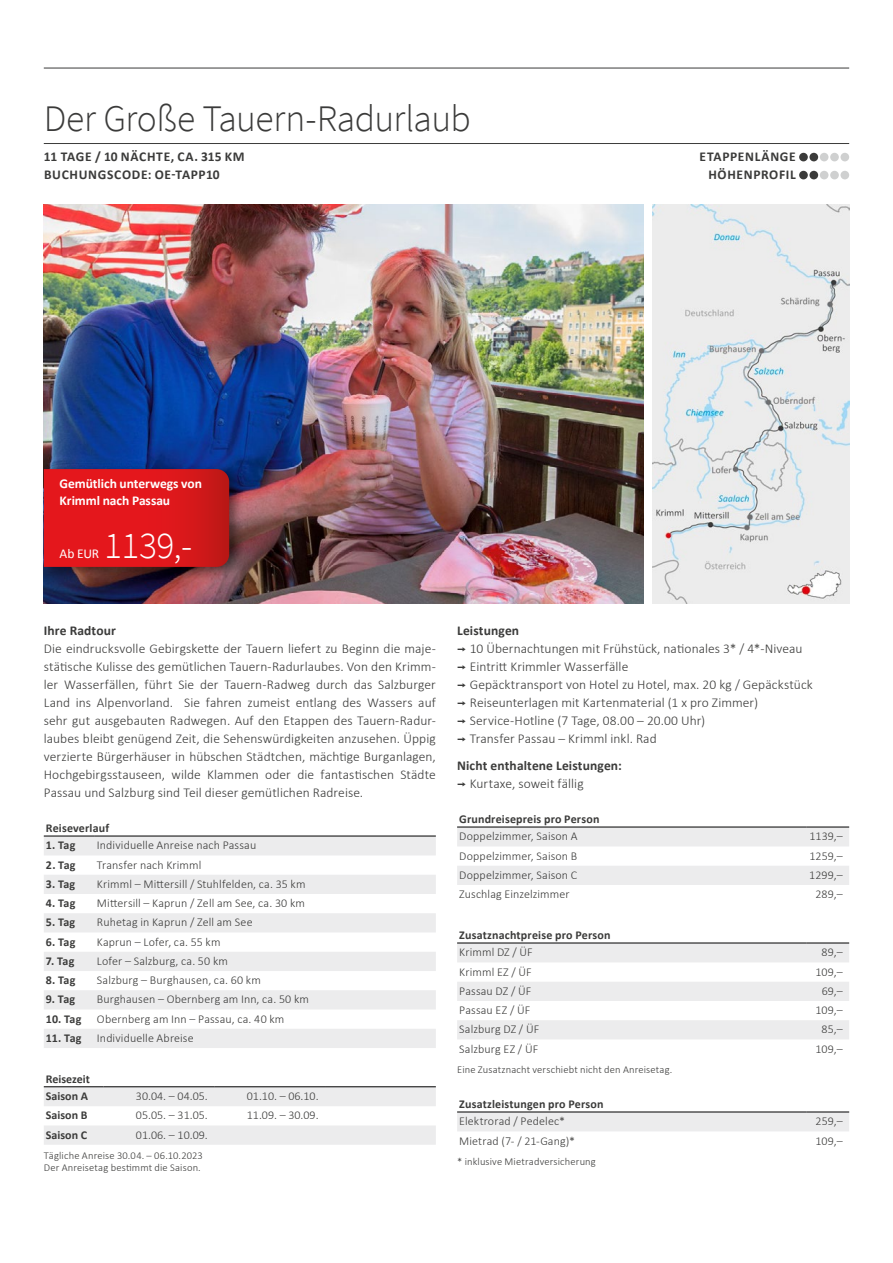
<style>
.page{position:relative;width:893px;height:1263px;background:#fff}
.page>*{position:absolute;margin:0;border:0;box-sizing:border-box;transform-origin:0 0}
.t1{font:300 37.5px "Source Sans Pro";letter-spacing:-.015em;color:#3b3b3a}
.t2{font:300 37.5px "Source Sans Pro";color:#fff}
.t3{font:300 13.5px/18px "Calibri";letter-spacing:.005em;color:#3b3b3a;text-align:justify}
.t4{font:700 13.5px/18px "Calibri";letter-spacing:.035em;color:#3b3b3a}
.t5{font:700 13.5px/18px "Calibri";letter-spacing:.01em;color:#3b3b3a}
.t6{font:700 13.5px/17.2px "Calibri";letter-spacing:-.005em;color:#fff}
.t7{font:13.5px "Calibri";color:#fff}
.t8{font:300 12px "Calibri";letter-spacing:.01em;color:#3b3b3a}
.t9{font:700 12px/17.7px "Calibri";letter-spacing:.015em;color:#3b3b3a}
.t10{font:300 10.5px/12px "Calibri";letter-spacing:.015em;color:#3b3b3a}
.s1{font-weight:700}
.s2{font-family:"Interstate";font-weight:400}
.s3{font-weight:300}
</style>
<div class="page">
<img style="left:44px;top:204px;width:600px;height:400px">
<img style="left:652px;top:204px;width:197px;height:400px">
<div style="left:40px;top:463px;width:204px;height:116px;background:#000;opacity:.45"></div>
<svg style="left:44px;top:469px;width:185px;height:98px;background:#db171b"></svg>
<hr style="left:44px;top:143px;width:805px;height:1px;background:#3b3b3a">
<hr style="left:44px;top:68px;width:805px;height:1px;background:#3b3b3a">
<div style="left:799px;top:153px;width:9px;height:8px;background:#3b3b3a;border-radius:50%"></div>
<div style="left:809px;top:153px;width:9px;height:8px;background:#3b3b3a;border-radius:50%"></div>
<div style="left:820px;top:153px;width:8px;height:8px;background:#cfd0d0;border-radius:50%"></div>
<div style="left:830px;top:153px;width:9px;height:8px;background:#cfd0d0;border-radius:50%"></div>
<div style="left:840px;top:153px;width:9px;height:8px;background:#cfd0d0;border-radius:50%"></div>
<div style="left:799px;top:171px;width:9px;height:8px;background:#3b3b3a;border-radius:50%"></div>
<div style="left:809px;top:171px;width:9px;height:8px;background:#3b3b3a;border-radius:50%"></div>
<div style="left:820px;top:171px;width:8px;height:8px;background:#cfd0d0;border-radius:50%"></div>
<div style="left:830px;top:171px;width:9px;height:8px;background:#cfd0d0;border-radius:50%"></div>
<div style="left:840px;top:171px;width:9px;height:8px;background:#cfd0d0;border-radius:50%"></div>
<svg style="left:44px;top:837px;width:392px;height:211px;fill:#ececed"></svg>
<hr style="left:44px;top:836px;width:51px;height:1px;background:#000">
<hr style="left:95px;top:836px;width:341px;height:1px;background:#000">
<svg style="left:44px;top:1087px;width:392px;height:58px"></svg>
<hr style="left:44px;top:1086px;width:59px;height:1px;background:#000">
<hr style="left:103px;top:1086px;width:111px;height:1px;background:#000">
<hr style="left:214px;top:1086px;width:111px;height:1px;background:#000">
<hr style="left:325px;top:1086px;width:111px;height:1px;background:#000">
<svg style="left:457px;top:828px;width:392px;height:57px"></svg>
<hr style="left:457px;top:827px;width:349px;height:1px;background:#000">
<hr style="left:806px;top:827px;width:43px;height:1px;background:#000">
<svg style="left:457px;top:944px;width:392px;height:95px"></svg>
<hr style="left:457px;top:943px;width:349px;height:1px;background:#000">
<hr style="left:806px;top:943px;width:43px;height:1px;background:#000">
<div style="left:457px;top:1113px;width:392px;height:18px;background:#ececed"></div>
<hr style="left:457px;top:1112px;width:349px;height:1px;background:#000">
<hr style="left:806px;top:1112px;width:43px;height:1px;background:#000">
<h1 class="t1" style="left:44px;top:96px;width:428px">Der Große Tauern-Radurlaub</h1>
<p class="t4" style="left:44px;top:147px;width:202px">11 TAGE / 10 NÄCHTE, CA. 315 KM<br>BUCHUNGSCODE: OE-TAPP10</p>
<p class="t6" style="left:60px;top:474px;width:144px">Gemütlich unterwegs von<br>Krimml nach Passau</p>
<p class="t7" style="left:60px;top:544px;width:41px">Ab EUR</p>
<h1 class="t2" style="left:104px;top:522px;width:90px">1139,-</h1>
<p class="t4" style="left:700px;top:147px;width:98px;text-align:right">ETAPPENLÄNGE<br>HÖHENPROFIL</p>
<p class="t5" style="left:44px;top:621px;width:74px">Ihre Radtour</p>
<p class="t3" style="left:44px;top:640px;width:394px">Die eindrucksvolle Gebirgskette der Tauern liefert zu Beginn die maje&shy;stätische Kulisse des gemütlichen Tauern-Radurlaubes. Von den Krimm&shy;ler Wasserfällen, führt Sie der Tauern-Radweg durch das Salzburger Land ins Alpenvorland. Sie fahren zumeist entlang des Wassers auf sehr gut ausgebauten Radwegen. Auf den Etappen des Tauern-Radur&shy;laubes bleibt genügend Zeit, die Sehenswürdigkeiten anzusehen. Üppig verzierte Bürgerhäuser in hübschen Städtchen, mächtige Burganlagen, Hochgebirgsstauseen, wilde Klammen oder die fantastischen Städte Passau und Salzburg sind Teil dieser gemütlichen Radreise.</p>
<p class="t9" style="left:46px;top:818px;width:65px">Reiseverlauf</p>
<p class="t9" style="left:46px;top:836px;width:31px">1. Tag</p>
<p class="t8" style="left:97px;top:838px;width:161px">Individuelle Anreise nach Passau</p>
<p class="t9" style="left:46px;top:855px;width:31px">2. Tag</p>
<p class="t8" style="left:97px;top:857px;width:106px">Transfer nach Krimml</p>
<p class="t9" style="left:46px;top:875px;width:31px">3. Tag</p>
<p class="t8" style="left:97px;top:876px;width:210px">Krimml – Mittersill / Stuhlfelden, ca. 35 km</p>
<p class="t9" style="left:46px;top:894px;width:31px">4. Tag</p>
<p class="t8" style="left:97px;top:896px;width:210px">Mittersill – Kaprun / Zell am See, ca. 30 km</p>
<p class="t9" style="left:46px;top:913px;width:31px">5. Tag</p>
<p class="t8" style="left:97px;top:915px;width:157px">Ruhetag in Kaprun / Zell am See</p>
<p class="t9" style="left:46px;top:932px;width:31px">6. Tag</p>
<p class="t8" style="left:97px;top:934px;width:125px">Kaprun – Lofer, ca. 55 km</p>
<p class="t9" style="left:46px;top:952px;width:30px">7. Tag</p>
<p class="t8" style="left:97px;top:953px;width:133px">Lofer – Salzburg, ca. 50 km</p>
<p class="t9" style="left:46px;top:971px;width:31px">8. Tag</p>
<p class="t8" style="left:97px;top:973px;width:165px">Salzburg – Burghausen, ca. 60 km</p>
<p class="t9" style="left:46px;top:990px;width:31px">9. Tag</p>
<p class="t8" style="left:97px;top:992px;width:214px">Burghausen – Obernberg am Inn, ca. 50 km</p>
<p class="t9" style="left:46px;top:1009px;width:37px">10. Tag</p>
<p class="t8" style="left:97px;top:1011px;width:189px">Obernberg am Inn – Passau, ca. 40 km</p>
<p class="t9" style="left:46px;top:1029px;width:37px">11. Tag</p>
<p class="t8" style="left:97px;top:1030px;width:98px">Individuelle Abreise</p>
<p class="t9" style="left:46px;top:1069px;width:45px">Reisezeit<br>Saison A</p>
<p class="t8" style="left:136px;top:1089px;width:73px">30.04. – 04.05.</p>
<p class="t8" style="left:247px;top:1089px;width:73px">01.10. – 06.10.</p>
<p class="t9" style="left:46px;top:1106px;width:43px">Saison B</p>
<p class="t8" style="left:136px;top:1108px;width:73px">05.05. – 31.05.</p>
<p class="t8" style="left:247px;top:1108px;width:73px">11.09. – 30.09.</p>
<p class="t9" style="left:46px;top:1125px;width:43px">Saison C</p>
<p class="t8" style="left:136px;top:1127px;width:73px">01.06. – 10.09.</p>
<p class="t10" style="left:44px;top:1150px;width:161px">Tägliche Anreise 30.04. – 06.10.2023<br>Der Anreisetag bestimmt die Saison.</p>
<p class="t3" style="left:457px;top:622px;width:357px;text-align:left"><span class="s1">Leistungen<br></span><span class="s2">¬</span> 10 Übernachtungen mit Frühstück, nationales 3* / 4*-Niveau <span class="s2">¬</span> Eintritt Krimmler Wasserfälle<br><span class="s2">¬</span> Gepäcktransport von Hotel zu Hotel, max. 20 kg / Gepäckstück <span class="s2">¬</span> Reiseunterlagen mit Kartenmaterial (1 x pro Zimmer)<br><span class="s2">¬</span> Service-Hotline (7 Tage, 08.00 – 20.00 Uhr)<br><span class="s2">¬</span> Transfer Passau – Krimml inkl. Rad</p>
<p class="t5" style="left:457px;top:756px;width:166px">Nicht enthaltene Leistungen: <span class="s2">¬</span> <span class="s3">Kurtaxe, soweit fällig</span></p>
<p class="t9" style="left:459px;top:809px;width:142px">Grundreisepreis pro Person</p>
<p class="t8" style="left:459px;top:829px;width:120px">Doppelzimmer, Saison A</p>
<p class="t8" style="left:809px;top:829px;width:35px">1139,–</p>
<p class="t8" style="left:459px;top:848px;width:120px">Doppelzimmer, Saison B</p>
<p class="t8" style="left:809px;top:848px;width:35px">1259,–</p>
<p class="t8" style="left:459px;top:867px;width:120px">Doppelzimmer, Saison C</p>
<p class="t8" style="left:809px;top:867px;width:35px">1299,–</p>
<p class="t8" style="left:459px;top:887px;width:112px">Zuschlag Einzelzimmer</p>
<p class="t8" style="left:815px;top:887px;width:29px">289,–</p>
<p class="t9" style="left:459px;top:925px;width:153px">Zusatznachtpreise pro Person</p>
<p class="t8" style="left:459px;top:945px;width:75px">Krimml DZ / ÜF</p>
<p class="t8" style="left:822px;top:945px;width:23px">89,–</p>
<p class="t8" style="left:459px;top:964px;width:74px">Krimml EZ / ÜF</p>
<p class="t8" style="left:815px;top:964px;width:29px">109,–</p>
<p class="t8" style="left:459px;top:983px;width:74px">Passau DZ / ÜF</p>
<p class="t8" style="left:822px;top:983px;width:23px">69,–</p>
<p class="t8" style="left:459px;top:1003px;width:73px">Passau EZ / ÜF</p>
<p class="t8" style="left:815px;top:1003px;width:29px">109,–</p>
<p class="t8" style="left:459px;top:1022px;width:82px">Salzburg DZ / ÜF</p>
<p class="t8" style="left:821px;top:1022px;width:23px">85,–</p>
<p class="t8" style="left:459px;top:1041px;width:80px">Salzburg EZ / ÜF</p>
<p class="t8" style="left:815px;top:1041px;width:29px">109,–</p>
<p class="t10" style="left:457px;top:1064px;width:217px">Eine Zusatznacht verschiebt nicht den Anreisetag.</p>
<p class="t9" style="left:459px;top:1094px;width:146px">Zusatzleistungen pro Person</p>
<p class="t8" style="left:459px;top:1114px;width:107px">Elektrorad / Pedelec*</p>
<p class="t8" style="left:816px;top:1114px;width:29px">259,–</p>
<p class="t8" style="left:459px;top:1133px;width:117px">Mietrad (7- / 21-Gang)*</p>
<p class="t8" style="left:815px;top:1133px;width:29px">109,–</p>
<p class="t10" style="left:457px;top:1155px;width:140px">* inklusive Mietradversicherung</p>
</div>
